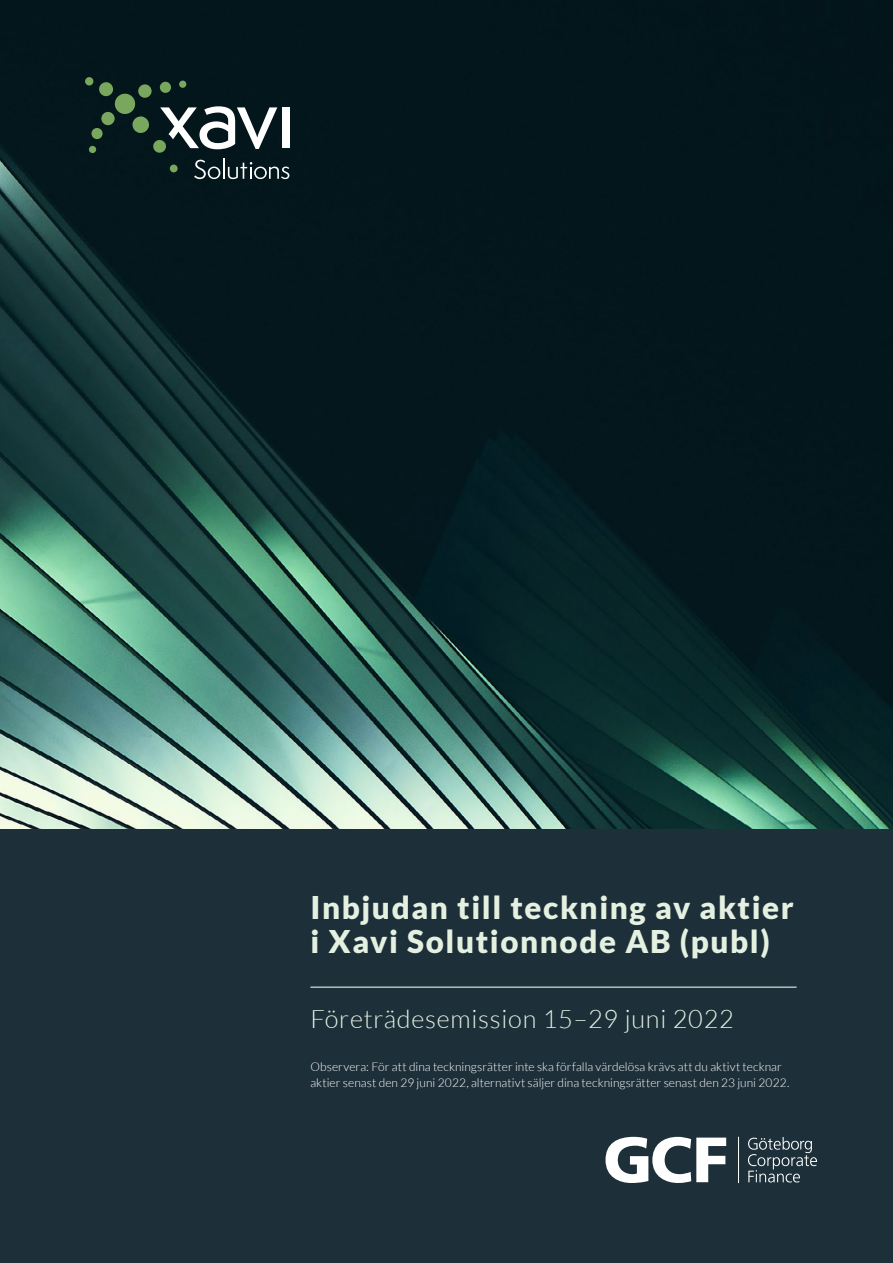
<style>
.page{position:relative;width:893px;height:1263px;background:#fff}
.page>*{position:absolute;margin:0;border:0;box-sizing:border-box;transform-origin:0 0}
.t1{font:900 31.35px/33.8px "Lato";letter-spacing:.05em;color:#e4f0e0}
.t2{font:300 25.35px "Lato";letter-spacing:.03em;color:#e4f0e0}
.t3{font:300 12px/16.5px "Lato";letter-spacing:.005em;color:#fff}
</style>
<div class="page">
<img style="left:0;top:0;width:893px;height:829px">
<div style="left:0;top:829px;width:893px;height:434px;background:#1d2f39"></div>
<svg style="left:170px;top:164px;width:8px;height:9px"></svg>
<div style="left:282px;top:107px;width:7px;height:41px;background:#fff"></div>
<svg style="left:85px;top:77px;width:192px;height:76px;background:#2e413f"></svg>
<svg style="left:194px;top:159px;width:95px;height:20px;background:#38474c"></svg>
<hr style="left:310px;top:986px;width:487px;height:2px;background:#e4f0e0">
<svg style="left:605px;top:1137px;width:121px;height:46px"></svg>
<svg style="left:748px;top:1137px;width:69px;height:45px"></svg>
<h1 class="t1" style="left:310px;top:890px;width:485px">Inbjudan till teckning av aktier i Xavi Solutionnode AB (publ)</h1>
<h2 class="t2" style="left:310px;top:1005px;width:425px">Företrädesemission 15–29 juni 2022</h2>
<p class="t3" style="left:310px;top:1058px;width:481px">Observera: För att dina teckningsrätter inte ska förfalla värdelösa krävs att du aktivt tecknar aktier senast den 29 juni 2022, alternativt säljer dina teckningsrätter senast den 23 juni 2022.</p>
</div>
